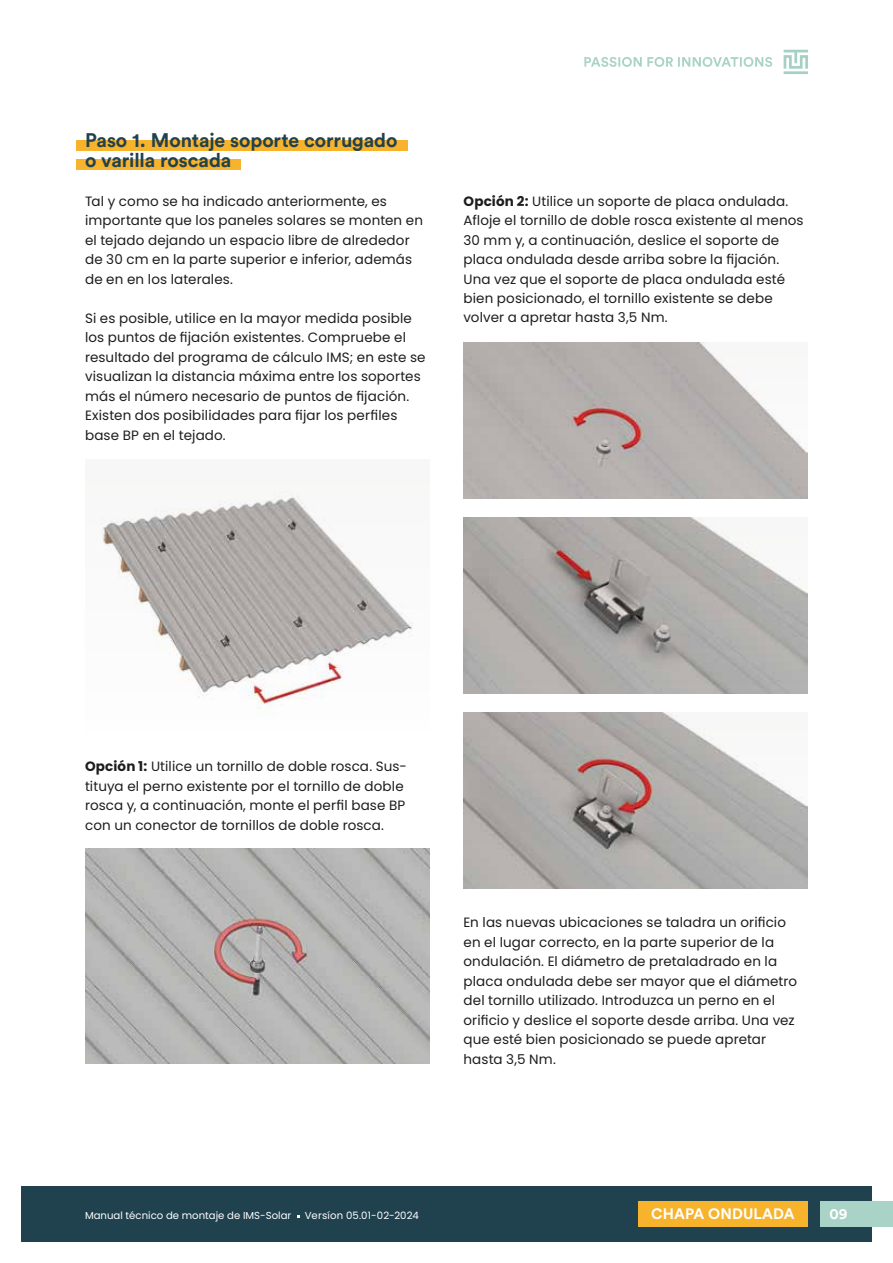
<style>
.page{position:relative;width:893px;height:1263px;background:#fff}
.page>*{position:absolute;margin:0;border:0;box-sizing:border-box;transform-origin:0 0}
.t1{font:700 19.5px/19.5px "Circular Std";letter-spacing:-.005em;color:#20414e}
.t2{font:700 15px "Circular Std";letter-spacing:.01em;color:#fff}
.t3{font:13.5px/19.5px "Poppins";letter-spacing:.01em;color:#1e1d1c}
.t4{font:10.2px "Poppins";color:#fff}
.s1{font-weight:700}
</style>
<div class="page">
<div style="left:21px;top:1186px;width:851px;height:56px;background:#20414e"></div>
<div style="left:821px;top:1201px;width:72px;height:26px;background:#aad3c7"></div>
<svg style="left:584px;top:57px;width:188px;height:10px"></svg>
<svg style="left:784px;top:50px;width:24px;height:24px"></svg>
<div style="left:638px;top:1201px;width:170px;height:26px;background:#f8b32d"></div>
<div style="left:77px;top:140px;width:331px;height:11px;background:#f8b32d"></div>
<div style="left:77px;top:160px;width:164px;height:10px;background:#f8b32d"></div>
<img style="left:85px;top:848px;width:344px;height:216px">
<svg style="left:463px;top:342px;width:345px;height:156px;background:#bcb6b3"></svg>
<svg style="left:100px;top:492px;width:313px;height:218px"></svg>
<svg style="left:463px;top:518px;width:345px;height:175px;background:#afadaa"></svg>
<svg style="left:463px;top:713px;width:345px;height:175px;background:#b3afad"></svg>
<h1 class="t1" style="left:85px;top:130px;width:314px">Paso 1. Montaje soporte corrugado o varilla roscada</h1>
<p class="t3" style="left:85px;top:191px;width:340px">Tal y como se ha indicado anteriormente, es importante que los paneles solares se monten en el tejado dejando un espacio libre de alrededor de 30 cm en la parte superior e inferior, además de en en los laterales.</p>
<p class="t3" style="left:85px;top:308px;width:342px">Si es posible, utilice en la mayor medida posible los puntos de fijación existentes. Compruebe el resultado del programa de cálculo IMS; en este se visualizan la distancia máxima entre los soportes más el número necesario de puntos de fijación.<br>Existen dos posibilidades para fijar los perfiles base BP en el tejado.</p>
<p class="t3" style="left:463px;top:191px;width:342px"><span class="s1">Opción 2:</span> Utilice un soporte de placa ondulada.<br>Afloje el tornillo de doble rosca existente al menos 30 mm y, a continuación, deslice el soporte de placa ondulada desde arriba sobre la fijación.<br>Una vez que el soporte de placa ondulada esté bien posicionado, el tornillo existente se debe volver a apretar hasta 3,5 Nm.</p>
<p class="t3" style="left:85px;top:757px;width:323px"><span class="s1">Opción 1:</span> Utilice un tornillo de doble rosca. Sus&shy;tituya el perno existente por el tornillo de doble rosca y, a continuación, monte el perfil base BP con un conector de tornillos de doble rosca.</p>
<p class="t3" style="left:463px;top:913px;width:335px">En las nuevas ubicaciones se taladra un orificio en el lugar correcto, en la parte superior de la ondulación. El diámetro de pretaladrado en la placa ondulada debe ser mayor que el diámetro del tornillo utilizado. Introduzca un perno en el orificio y deslice el soporte desde arriba. Una vez que esté bien posicionado se puede apretar hasta 3,5 Nm.</p>
<p class="t4" style="left:85px;top:1210px;width:208px">Manual técnico de montaje de IMS-Solar</p>
<p class="t4" style="left:305px;top:1210px;width:115px">Versíon 05.01-02-2024</p>
<p class="t2" style="left:651px;top:1204px;width:145px">CHAPA ONDULADA</p>
<p class="t2" style="left:829px;top:1204px;width:20px">09</p>
</div>
